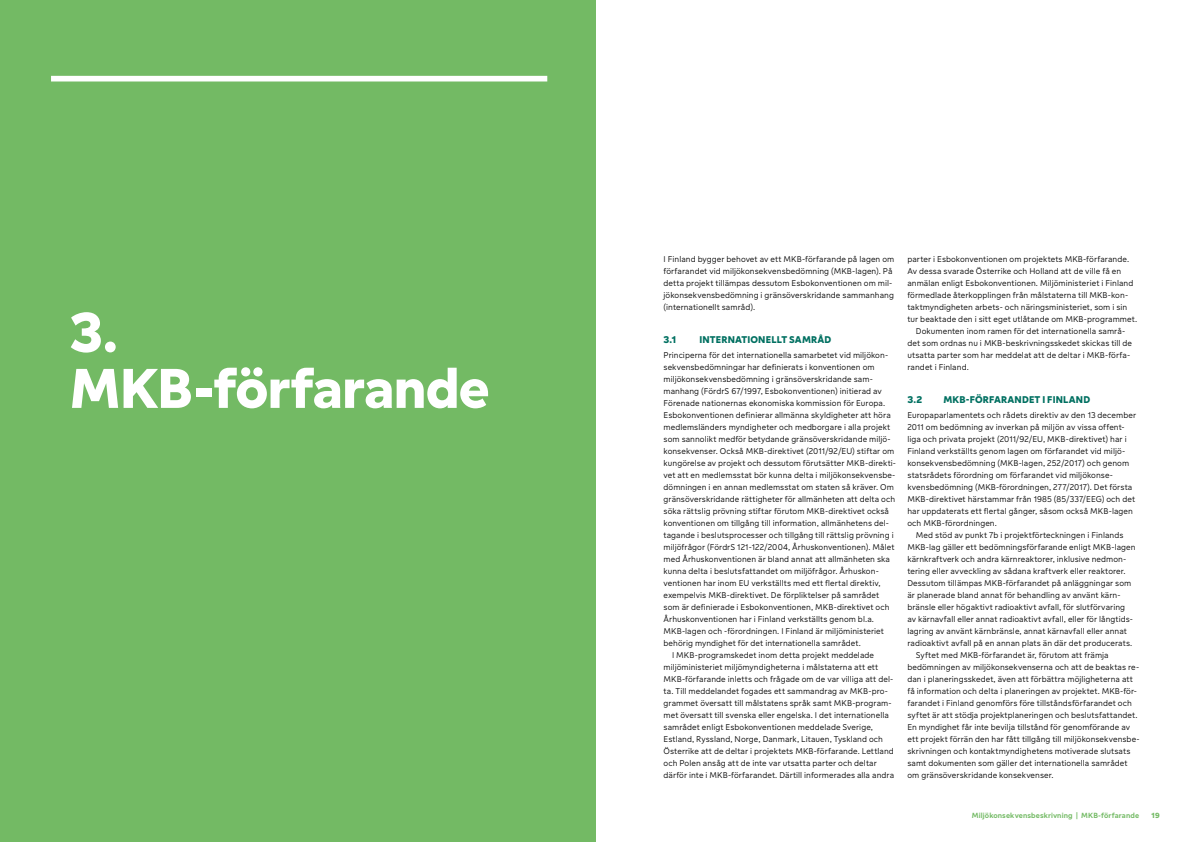
<style>
.page{position:relative;width:1191px;height:842px;background:#fff}
.page>*{position:absolute;margin:0;border:0;box-sizing:border-box;transform-origin:0 0}
.OTSIKKO_1{font:700 60px "Fortum Sans";letter-spacing:-.01em;color:#fff}
.OTSIKKO_1_1{font:700 10.5px "Fortum Sans";letter-spacing:.015em;color:#007061}
.LEIPIS{font:300 9px/12px "Fortum Sans";letter-spacing:.005em;color:#000}
.LEIPIS_ALKU{font:300 9px/12px "Fortum Sans";letter-spacing:.005em;color:#000}
.t1{font:500 8px "Fortum Sans";letter-spacing:.01em;color:#73ba64}
.t2{font:700 8px "Fortum Sans";color:#73ba64}
</style>
<div class="page">
<div style="left:0;top:0;width:595px;height:842px;background:#73ba64"></div>
<div style="left:51px;top:76px;width:496px;height:5px;background:#fff"></div>
<h1 class="OTSIKKO_1" style="left:69px;top:296px;width:50px">3.</h1>
<h1 class="OTSIKKO_1" style="left:69px;top:352px;width:421px">MKB-förfarande</h1>
<p class="LEIPIS_ALKU" style="left:663px;top:253px;width:232px">I Finland bygger behovet av ett MKB-förfarande på lagen om förfarandet vid miljökonsekvensbedömning (MKB-lagen). På detta projekt tillämpas dessutom Esbokonventionen om mil&shy;jökonsekvensbedömning i gränsöverskridande sammanhang (internationellt samråd).</p>
<h2 class="OTSIKKO_1_1" style="left:663px;top:333px;width:14px">3.1</h2>
<h2 class="OTSIKKO_1_1" style="left:699px;top:333px;width:133px">INTERNATIONELLT SAMRÅD</h2>
<p class="LEIPIS_ALKU" style="left:663px;top:349px;width:234px">Principerna för det internationella samarbetet vid miljökon&shy;sekvensbedömningar har definierats i konventionen om miljökonsekvensbedömning i gränsöverskridande sam&shy;manhang (FördrS 67/1997, Esbokonventionen) initierad av Förenade nationernas ekonomiska kommission för Europa.<br>Esbokonventionen definierar allmänna skyldigheter att höra medlemsländers myndigheter och medborgare i alla projekt som sannolikt medför betydande gränsöverskridande miljö&shy;konsekvenser. Också MKB-direktivet (2011/92/EU) stiftar om kungörelse av projekt och dessutom förutsätter MKB-direkti&shy;vet att en medlemsstat bör kunna delta i miljökonsekvensbe&shy;dömningen i en annan medlemsstat om staten så kräver. Om gränsöverskridande rättigheter för allmänheten att delta och söka rättslig prövning stiftar förutom MKB-direktivet också konventionen om tillgång till information, allmänhetens del&shy;tagande i beslutsprocesser och tillgång till rättslig prövning i miljöfrågor (FördrS 121-122/2004, Århuskonventionen). Målet med Århuskonventionen är bland annat att allmänheten ska kunna delta i beslutsfattandet om miljöfrågor. Århuskon&shy;ventionen har inom EU verkställts med ett flertal direktiv, exempelvis MKB-direktivet. De förpliktelser på samrådet som är definierade i Esbokonventionen, MKB-direktivet och Århuskonventionen har i Finland verkställts genom bl.a.<br>MKB-lagen och -förordningen. I Finland är miljöministeriet behörig myndighet för det internationella samrådet.</p>
<p class="LEIPIS" style="left:663px;top:649px;width:232px;text-indent:9px">I MKB-programskedet inom detta projekt meddelade miljöministeriet miljömyndigheterna i målstaterna att ett MKB-förfarande inletts och frågade om de var villiga att del&shy;ta. Till meddelandet fogades ett sammandrag av MKB-pro&shy;grammet översatt till målstatens språk samt MKB-program&shy;met översatt till svenska eller engelska. I det internationella samrådet enligt Esbokonventionen meddelade Sverige, Estland, Ryssland, Norge, Danmark, Litauen, Tyskland och Österrike att de deltar i projektets MKB-förfarande. Lettland och Polen ansåg att de inte var utsatta parter och deltar därför inte i MKB-förfarandet. Därtill informerades alla andra</p>
<p class="LEIPIS" style="left:907px;top:253px;width:231px">parter i Esbokonventionen om projektets MKB-förfarande.<br>Av dessa svarade Österrike och Holland att de ville få en anmälan enligt Esbokonventionen. Miljöministeriet i Finland förmedlade återkopplingen från målstaterna till MKB-kon&shy;taktmyndigheten arbets- och näringsministeriet, som i sin tur beaktade den i sitt eget utlåtande om MKB-programmet.</p>
<p class="LEIPIS" style="left:907px;top:325px;width:226px;text-indent:9px">Dokumenten inom ramen för det internationella samrå&shy;det som ordnas nu i MKB-beskrivningsskedet skickas till de utsatta parter som har meddelat att de deltar i MKB-förfa&shy;randet i Finland.</p>
<h2 class="OTSIKKO_1_1" style="left:907px;top:393px;width:16px">3.2</h2>
<h2 class="OTSIKKO_1_1" style="left:943px;top:393px;width:148px">MKB-FÖRFARANDET I FINLAND</h2>
<p class="LEIPIS_ALKU" style="left:907px;top:409px;width:230px">Europaparlamentets och rådets direktiv av den 13 december 2011 om bedömning av inverkan på miljön av vissa offent&shy;liga och privata projekt (2011/92/EU, MKB-direktivet) har i Finland verkställts genom lagen om förfarandet vid miljö&shy;konsekvensbedömning (MKB-lagen, 252/2017) och genom statsrådets förordning om förfarandet vid miljökonse&shy;kvensbedömning (MKB-förordningen, 277/2017). Det första MKB-direktivet härstammar från 1985 (85/337/EEG) och det har uppdaterats ett flertal gånger, såsom också MKB-lagen och MKB-förordningen.</p>
<p class="LEIPIS" style="left:907px;top:529px;width:230px;text-indent:9px">Med stöd av punkt 7b i projektförteckningen i Finlands MKB-lag gäller ett bedömningsförfarande enligt MKB-lagen kärnkraftverk och andra kärnreaktorer, inklusive nedmon&shy;tering eller avveckling av sådana kraftverk eller reaktorer.<br>Dessutom tillämpas MKB-förfarandet på anläggningar som är planerade bland annat för behandling av använt kärn&shy;bränsle eller högaktivt radioaktivt avfall, för slutförvaring av kärnavfall eller annat radioaktivt avfall, eller för långtids&shy;lagring av använt kärnbränsle, annat kärnavfall eller annat radioaktivt avfall på en annan plats än där det producerats.</p>
<p class="LEIPIS" style="left:907px;top:649px;width:234px;text-indent:9px">Syftet med MKB-förfarandet är, förutom att främja bedömningen av miljökonsekvenserna och att de beaktas re&shy;dan i planeringsskedet, även att förbättra möjligheterna att få information och delta i planeringen av projektet. MKB-för&shy;farandet i Finland genomförs före tillståndsförfarandet och syftet är att stödja projektplaneringen och beslutsfattandet.<br>En myndighet får inte bevilja tillstånd för genomförande av ett projekt förrän den har fått tillgång till miljökonsekvensbe&shy;skrivningen och kontaktmyndighetens motiverade slutsats samt dokumenten som gäller det internationella samrådet om gränsöverskridande konsekvenser.</p>
<p class="t1" style="left:972px;top:811px;width:169px">Miljökonsekvensbeskrivning | MKB-förfarande</p>
<p class="t2" style="left:1151px;top:811px;width:10px">19</p>
</div>
